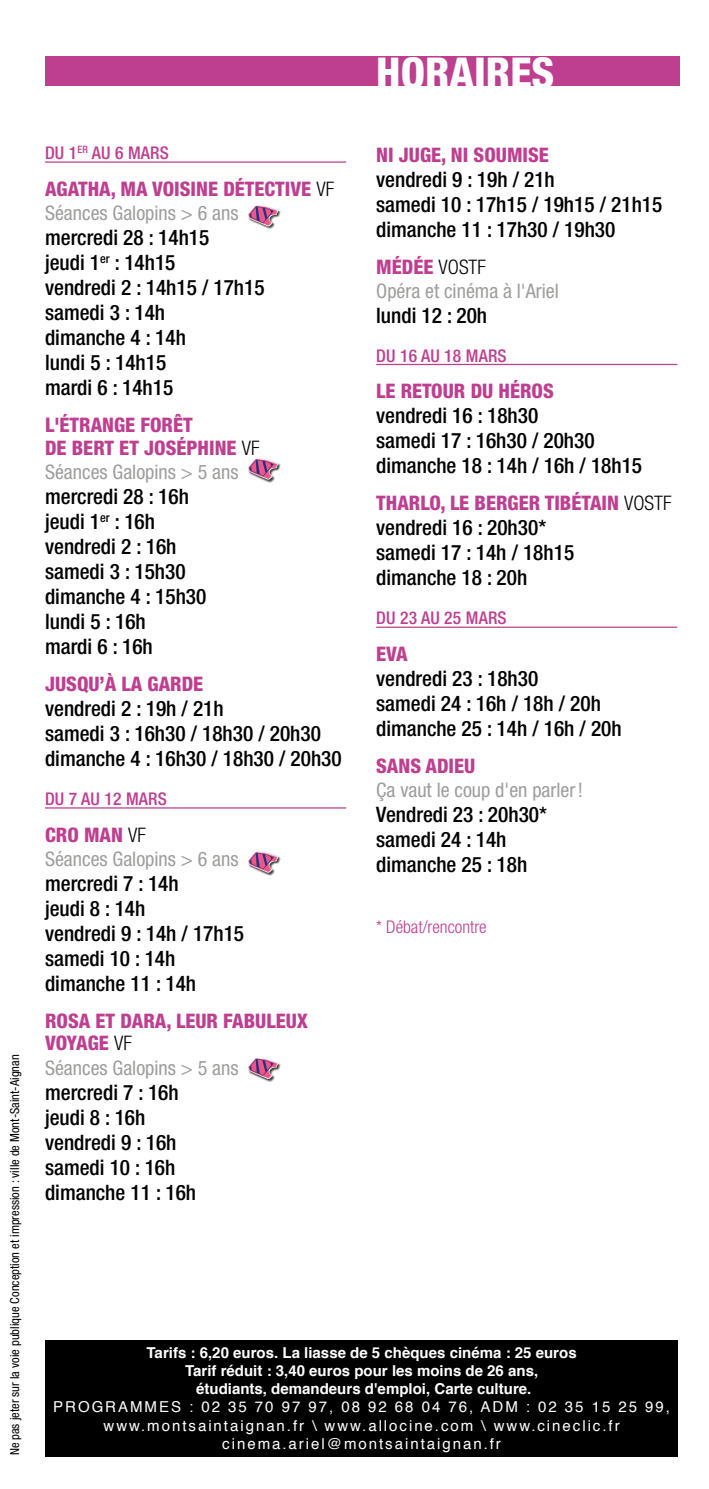
<style>
.page{position:relative;width:709px;height:1489px;background:#fff}
.page>*{position:absolute;margin:0;border:0;box-sizing:border-box;transform-origin:0 0}
.t1{font:800 condensed 42.5px "Helvetica Neue";color:#fff}
.t2{font:500 condensed 21.25px/25px "Helvetica Neue";color:#000}
.t3{font:800 condensed 20px/23.2px "Helvetica Neue";color:#be3e8f}
.t4{font:condensed 20px/24px "Helvetica Neue";color:#9d9d9c}
.t5{font:500 condensed 17.5px "Helvetica Neue";letter-spacing:.01em;color:#be3e8f}
.t6{font:300 condensed 17.5px "Helvetica Neue";color:#be3e8f}
.t7{font:15px/18px "Helvetica";letter-spacing:.13em;color:#fff;text-align:center}
.t8{font:700 15px/18px "Helvetica";color:#fff;text-align:center}
.t9{font:condensed 12.5px "Helvetica Neue";color:#000}
.s1{font-weight:300;color:#000}
.s2{font-weight:400;color:#9d9d9c}
.s3{font-weight:800;color:#be3e8f}
</style>
<div class="page">
<div style="left:46px;top:1339px;width:631px;height:117px;background:#000"></div>
<div style="left:45px;top:56px;width:634px;height:29px;background:#be3e8f"></div>
<hr style="left:45px;top:161px;width:301px;height:2px;background:#be3e8f">
<hr style="left:45px;top:807px;width:301px;height:1px;background:#be3e8f">
<hr style="left:376px;top:364px;width:301px;height:1px;background:#be3e8f">
<hr style="left:376px;top:626px;width:301px;height:2px;background:#be3e8f">
<div style="left:248px;top:205px;width:33px;height:24px;background:#000;opacity:.75"></div>
<svg style="left:248px;top:205px;width:30px;height:22px"></svg>
<div style="left:248px;top:458px;width:33px;height:24px;background:#000;opacity:.75"></div>
<svg style="left:248px;top:458px;width:30px;height:22px"></svg>
<div style="left:248px;top:851px;width:33px;height:24px;background:#000;opacity:.75"></div>
<svg style="left:248px;top:851px;width:30px;height:22px"></svg>
<div style="left:248px;top:1057px;width:33px;height:24px;background:#000;opacity:.75"></div>
<svg style="left:248px;top:1057px;width:30px;height:22px"></svg>
<hr style="left:0;top:147px;width:1px;height:31px;background:#e3bad8">
<h1 class="t1" style="left:376px;top:46px;width:180px">HORAIRES</h1>
<p class="t9" style="left:7px;top:1455px;width:402px;rotate:-90deg">Ne pas jeter sur la voie publique Conception et impression : ville de Mont-Saint-Aignan</p>
<p class="t5" style="left:45px;top:142px;width:125px">DU 1<sup>ER</sup> AU 6 MARS</p>
<p class="t3" style="left:45px;top:176px;width:291px;line-height:24px">AGATHA, MA VOISINE DÉTECTIVE <span class="s1">VF<br></span><span class="s2">Séances Galopins &gt; 6 ans</span></p>
<p class="t2" style="left:45px;top:225px;width:221px">mercredi 28 : 14h15<br>jeudi 1<sup>er</sup> : 14h15<br>vendredi 2 : 14h15 / 17h15 samedi 3 : 14h<br>dimanche 4 : 14h<br>lundi 5 : 14h15<br>mardi 6 : 14h15</p>
<p class="t3" style="left:45px;top:413px;width:216px">L'ÉTRANGE FORÊT<br>DE BERT ET JOSÉPHINE <span class="s1">VF<br></span><span class="s2">Séances Galopins &gt; 5 ans</span></p>
<p class="t2" style="left:45px;top:483px;width:163px">mercredi 28 : 16h jeudi 1<sup>er</sup> : 16h vendredi 2 : 16h samedi 3 : 15h30 dimanche 4 : 15h30 lundi 5 : 16h<br>mardi 6 : 16h</p>
<p class="t3" style="left:45px;top:672px;width:160px">JUSQU’À LA GARDE</p>
<p class="t2" style="left:45px;top:695px;width:298px">vendredi 2 : 19h / 21h<br>samedi 3 : 16h30 / 18h30 / 20h30 dimanche 4 : 16h30 / 18h30 / 20h30</p>
<p class="t5" style="left:45px;top:788px;width:123px">DU 7 AU 12 MARS</p>
<p class="t4" style="left:45px;top:822px;width:195px"><span class="s3">CRO MAN</span> <span class="s1">VF<br></span>Séances Galopins &gt; 6 ans</p>
<p class="t2" style="left:45px;top:870px;width:201px">mercredi 7 : 14h<br>jeudi 8 : 14h<br>vendredi 9 : 14h / 17h15 samedi 10 : 14h dimanche 11 : 14h</p>
<p class="t3" style="left:45px;top:1008px;width:264px">ROSA ET DARA, LEUR FABULEUX<br>VOYAGE <span class="s1">VF<br></span><span class="s2">Séances Galopins &gt; 5 ans</span></p>
<p class="t2" style="left:45px;top:1079px;width:153px">mercredi 7 : 16h jeudi 8 : 16h vendredi 9 : 16h samedi 10 : 16h dimanche 11 : 16h</p>
<p class="t3" style="left:376px;top:142px;width:174px">NI JUGE, NI SOUMISE</p>
<p class="t2" style="left:376px;top:166px;width:288px">vendredi 9 : 19h / 21h<br>samedi 10 : 17h15 / 19h15 / 21h15 dimanche 11 : 17h30 / 19h30</p>
<p class="t4" style="left:376px;top:254px;width:184px"><span class="s3">MÉDÉE</span> <span class="s1">VOSTF<br></span>Opéra et cinéma à l'Ariel</p>
<p class="t2" style="left:376px;top:302px;width:112px">lundi 12 : 20h</p>
<p class="t5" style="left:376px;top:345px;width:132px">DU 16 AU 18 MARS</p>
<p class="t3" style="left:376px;top:379px;width:179px">LE RETOUR DU HÉROS</p>
<p class="t2" style="left:376px;top:403px;width:267px">vendredi 16 : 18h30<br>samedi 17 : 16h30 / 20h30 dimanche 18 : 14h / 16h / 18h15</p>
<p class="t3" style="left:376px;top:491px;width:297px">THARLO, LE BERGER TIBÉTAIN <span class="s1">VOSTF</span></p>
<p class="t2" style="left:376px;top:515px;width:199px">vendredi 16 : 20h30* samedi 17 : 14h / 18h15 dimanche 18 : 20h</p>
<p class="t5" style="left:376px;top:607px;width:132px">DU 23 AU 25 MARS</p>
<p class="t3" style="left:376px;top:642px;width:33px">EVA</p>
<p class="t2" style="left:376px;top:665px;width:247px">vendredi 23 : 18h30<br>samedi 24 : 16h / 18h / 20h dimanche 25 : 14h / 16h / 20h</p>
<p class="t3" style="left:376px;top:754px;width:101px">SANS ADIEU</p>
<p class="t4" style="left:376px;top:777px;width:208px">Ça vaut le coup d'en parler!</p>
<p class="t2" style="left:376px;top:801px;width:172px">Vendredi 23 : 20h30* samedi 24 : 14h dimanche 25 : 18h</p>
<p class="t6" style="left:376px;top:916px;width:112px">* Débat/rencontre</p>
<p class="t8" style="left:147px;top:1344px;width:431px">Tarifs : 6,20 euros. La liasse de 5 chèques cinéma : 25 euros<br>Tarif réduit : 3,40 euros pour les moins de 26 ans,<br>étudiants, demandeurs d'emploi, Carte culture.</p>
<p class="t7" style="left:53px;top:1398px;width:618px">PROGRAMMES : 02 35 70 97 97, 08 92 68 04 76, ADM : 02 35 15 25 99, www.montsaintaignan.fr \ www.allocine.com \ www.cineclic.fr cinema.ariel@montsaintaignan.fr</p>
</div>
